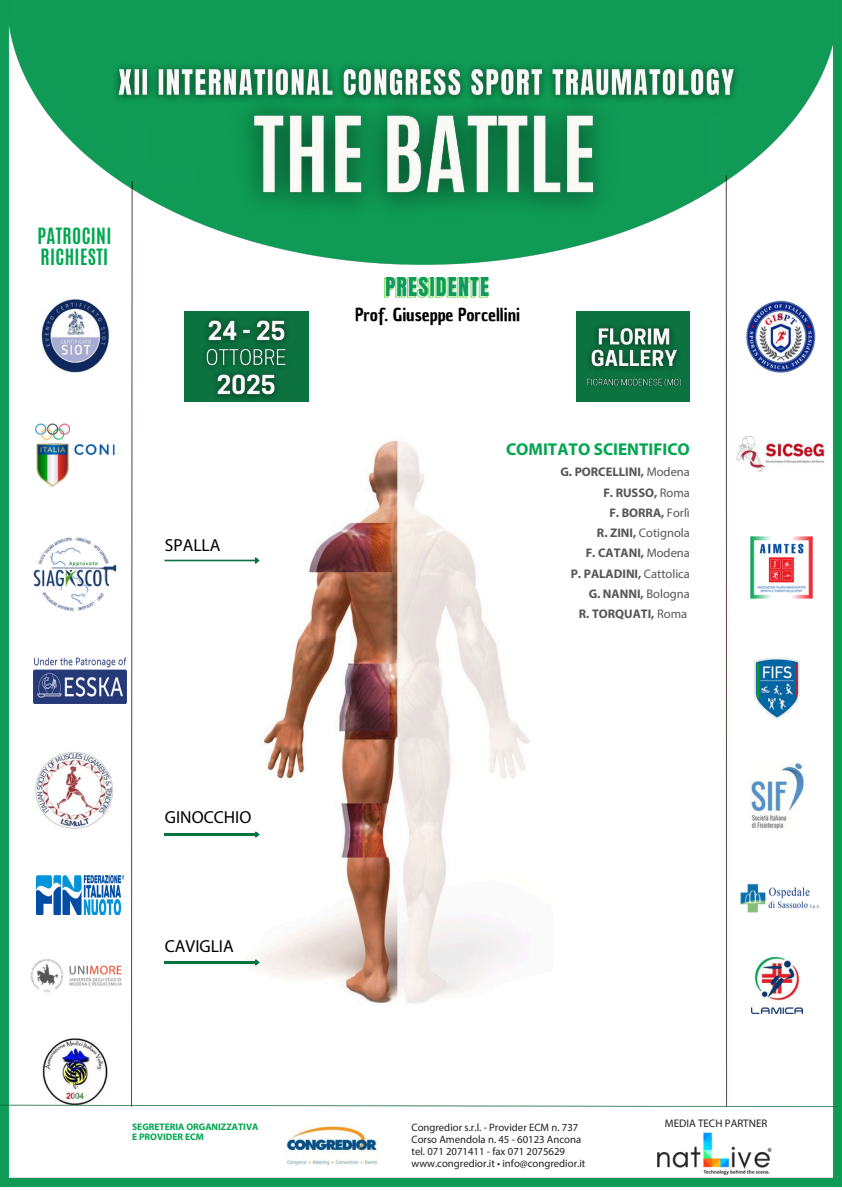
<style>
.page{position:relative;width:842px;height:1191px;background:#fff}
.page>*{position:absolute;margin:0;border:0;box-sizing:border-box;transform-origin:0 0}
.t1{font:22.1px "Anton";letter-spacing:.05em;color:#109b58}
.t2{font:700 18.7px/21px "Antonio";letter-spacing:.02em;color:#00a650}
.t3{font:17.4px "Myriad Pro";color:#000}
.t4{font:17.4px "Chau Philomene One";color:#000}
.t5{font:700 17.2px "Myriad Pro";color:#00a650}
.t6{font:700 12.5px/20.2px "Myriad Pro";color:#555658;text-align:right}
.t7{font:11px "Myriad Pro";color:#231f20}
.t8{font:10.7px/12px "Myriad Pro";color:#231f20}
.t9{font:700 9.5px/10.5px "Myriad Pro";color:#00a650}
.s1{font-weight:400}
</style>
<div class="page">
<img style="left:0;top:0;width:842px;height:1188px">
<p class="t2" style="left:38px;top:226px;width:75px">PATROCINI<br>RICHIESTI</p>
<p class="t3" style="left:165px;top:538px;width:57px">SPALLA</p>
<h1 class="t1" style="left:385px;top:271px;width:106px">PRESIDENTE</h1>
<h1 class="t4" style="left:355px;top:303px;width:166px">Prof. Giuseppe Porcellini</h1>
<p class="t5" style="left:506px;top:442px;width:185px">COMITATO SCIENTIFICO</p>
<p class="t6" style="left:560px;top:463px;width:131px">G. PORCELLINI, <span class="s1">Modena<br></span>F. RUSSO, <span class="s1">Roma<br></span>F. BORRA, <span class="s1">Forlì<br></span>R. ZINI, <span class="s1">Cotignola<br></span>F. CATANI, <span class="s1">Modena<br></span>P. PALADINI, <span class="s1">Cattolica<br></span>G. NANNI, <span class="s1">Bologna<br></span>R. TORQUATI, <span class="s1">Roma</span></p>
<p class="t3" style="left:165px;top:809px;width:88px">GINOCCHIO</p>
<p class="t3" style="left:165px;top:939px;width:70px">CAVIGLIA</p>
<p class="t9" style="left:132px;top:1121px;width:128px">SEGRETERIA ORGANIZZATIVA<br>E PROVIDER ECM</p>
<p class="t8" style="left:411px;top:1121px;width:175px">Congredior s.r.l. - Provider ECM n. 737<br>Corso Amendola n. 45 - 60123 Ancona tel. 071 2071411 - fax 071 2075629 www.congredior.it • info@congredior.it</p>
<p class="t7" style="left:665px;top:1118px;width:104px">MEDIA TECH PARTNER</p>
</div>
